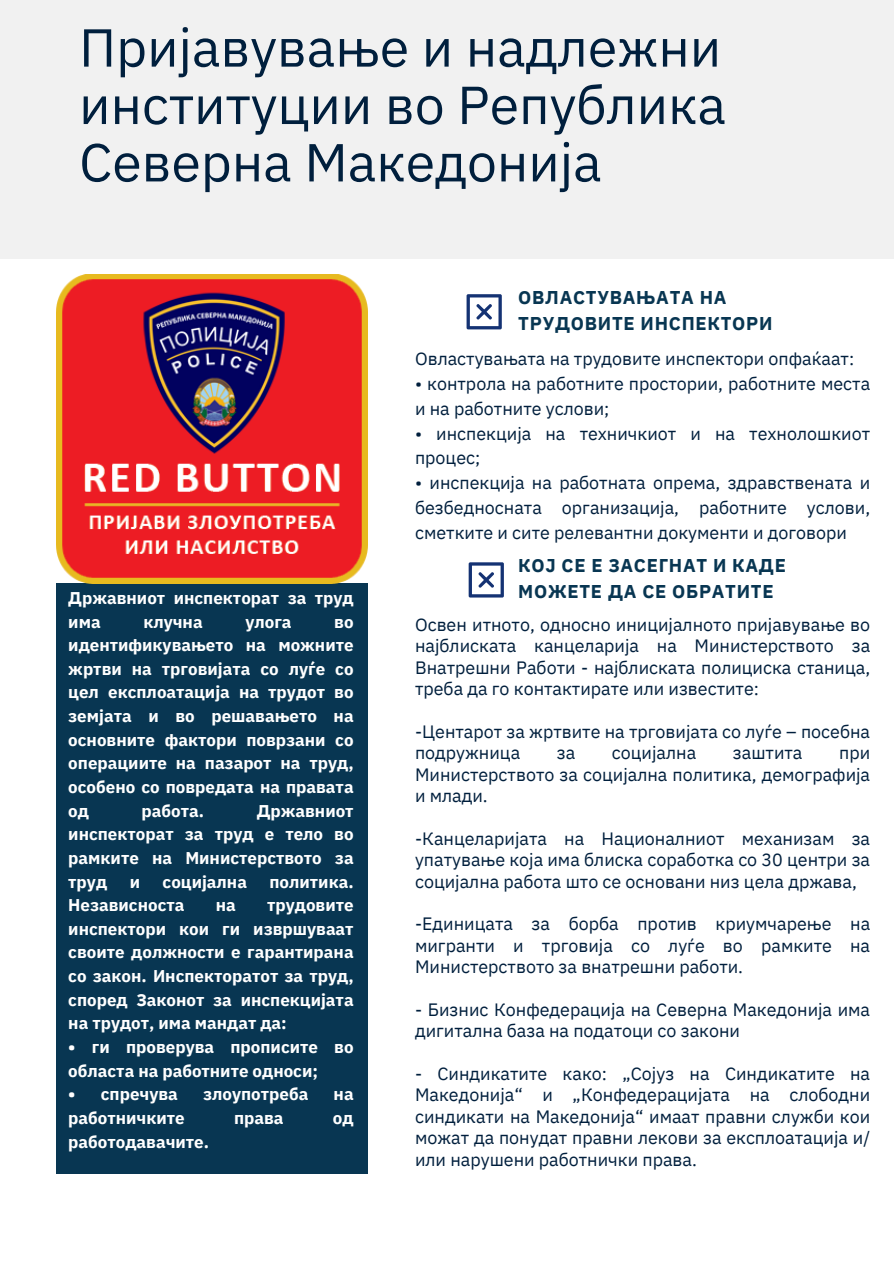
<style>
.page{position:relative;width:894px;height:1264px;background:#fff}
.page>*{position:absolute;margin:0;border:0;box-sizing:border-box;transform-origin:0 0}
.t1{font:53.4px/57.3px "IBM Plex Sans";color:#001f3d;text-align:justify}
.t2{font:700 18.45px/25.8px "IBM Plex Sans";letter-spacing:.04em;color:#083652}
.t3{font:17.85px/21.3px "IBM Plex Sans";color:#001f3d;text-align:justify}
.t4{font:700 16.95px/23.7px "IBM Plex Sans";color:#fff;text-align:justify}
</style>
<div class="page">
<div style="left:56px;top:583px;width:311px;height:590px;background:#083652"></div>
<div style="left:0;top:0;width:893px;height:259px;background:#f1f1f1"></div>
<img style="left:56px;top:274px;width:311px;height:309px">
<svg style="left:466px;top:294px;width:35px;height:35px"></svg>
<svg style="left:468px;top:562px;width:35px;height:35px"></svg>
<p class="t1" style="left:79px;top:18px;width:648px">Пријавување и надлежни институции во Република Северна Македонија</p>
<h1 class="t2" style="left:518px;top:284px;width:255px">ОВЛАСТУВАЊАТА НА<br>ТРУДОВИТЕ ИНСПЕКТОРИ</h1>
<p class="t4" style="left:68px;top:585px;width:287px">Државниот инспекторат за труд има</p>
<p class="t4" style="left:68px;top:609px;width:287px;text-indent:266px">во идентификувањето на можните жртви на трговијата со луѓе со цел експлоатација на трудот во земјата и во решавањето на основните фактори поврзани со операциите на пазарот на труд, особено со повредата на правата од</p>
<p class="t4" style="left:143px;top:609px;width:61px">клучна</p>
<p class="t4" style="left:245px;top:609px;width:48px">улога</p>
<p class="t4" style="left:142px;top:798px;width:64px">работа.</p>
<p class="t4" style="left:68px;top:798px;width:287px;text-indent:188px">Државниот инспекторат за труд е тело во рамките на Министерството за труд</p>
<p class="t4" style="left:130px;top:869px;width:12px">и</p>
<p class="t4" style="left:162px;top:869px;width:86px">социјална</p>
<p class="t4" style="left:269px;top:869px;width:86px">политика.</p>
<p class="t4" style="left:68px;top:893px;width:118px">Независноста</p>
<p class="t4" style="left:216px;top:893px;width:22px">на</p>
<p class="t4" style="left:68px;top:893px;width:287px;text-indent:199px">трудовите инспектори кои ги извршуваат своите должности е гарантирана со закон. Инспекторатот за труд, според Законот за инспекцијата на трудот, има мандат да:</p>
<p class="t4" style="left:68px;top:1034px;width:287px">• ги проверува прописите во областа на работните односи;</p>
<p class="t4" style="left:68px;top:1082px;width:111px">• спречува</p>
<p class="t4" style="left:203px;top:1082px;width:107px">злоупотреба</p>
<p class="t4" style="left:333px;top:1082px;width:22px">на</p>
<p class="t4" style="left:68px;top:1105px;width:118px">работничките</p>
<p class="t4" style="left:234px;top:1105px;width:51px">права</p>
<p class="t4" style="left:333px;top:1105px;width:22px">од</p>
<p class="t4" style="left:68px;top:1129px;width:142px">работодавачите.</p>
<h3 class="t3" style="left:415px;top:348px;width:440px">Овластувањата на трудовите инспектори опфаќаат:</h3>
<p class="t3" style="left:415px;top:371px;width:456px;line-height:24.8px">• контрола на работните простории, работните места и на работните услови;</p>
<h2 class="t3" style="left:415px;top:420px;width:456px;line-height:24.8px">• инспекција на техничкиот и на технолошкиот процес;</h2>
<p class="t3" style="left:415px;top:470px;width:456px;line-height:24.8px">• инспекција на работната опрема, здравствената и безбедносната организација, работните услови, сметките и сите релевантни документи и договори</p>
<p class="t2" style="left:518px;top:552px;width:269px">КОЈ СЕ Е ЗАСЕГНАТ И КАДЕ<br>МОЖЕТЕ ДА СЕ ОБРАТИТЕ</p>
<p class="t3" style="left:415px;top:613px;width:456px">Освен итното, односно иницијалното пријавување во најблиската канцеларија на Министерството за Внатрешни Работи - најблиската полициска станица, треба да го контактирате или известите:</p>
<p class="t3" style="left:415px;top:720px;width:456px">-Центарот за жртвите на трговијата со луѓе – посебна подружница</p>
<p class="t3" style="left:556px;top:742px;width:20px">за</p>
<p class="t3" style="left:611px;top:742px;width:86px">социјална</p>
<p class="t3" style="left:732px;top:742px;width:71px">заштита</p>
<p class="t3" style="left:415px;top:742px;width:456px;text-indent:424px">при Министерството за социјална политика, демографија и млади.</p>
<p class="t3" style="left:415px;top:827px;width:456px">-Канцеларијата на Националниот механизам за упатување која има блиска соработка со 30 центри за социјална работа што се основани низ цела држава,</p>
<p class="t3" style="left:415px;top:913px;width:456px">-Единицата за борба против криумчарење на мигранти и трговија со луѓе во рамките на Министерството за внатрешни работи.</p>
<h2 class="t3" style="left:415px;top:998px;width:456px">- Бизнис Конфедерација на Северна Македонија има дигитална база на податоци со закони</h2>
<p class="t3" style="left:415px;top:1062px;width:456px">- Синдикатите како: „Сојуз на Синдикатите на Македонија“ и „Конфедерацијата на слободни синдикати на Македонија“ имаат правни служби кои можат да понудат правни лекови за експлоатација и/ или нарушени работнички права.</p>
</div>
